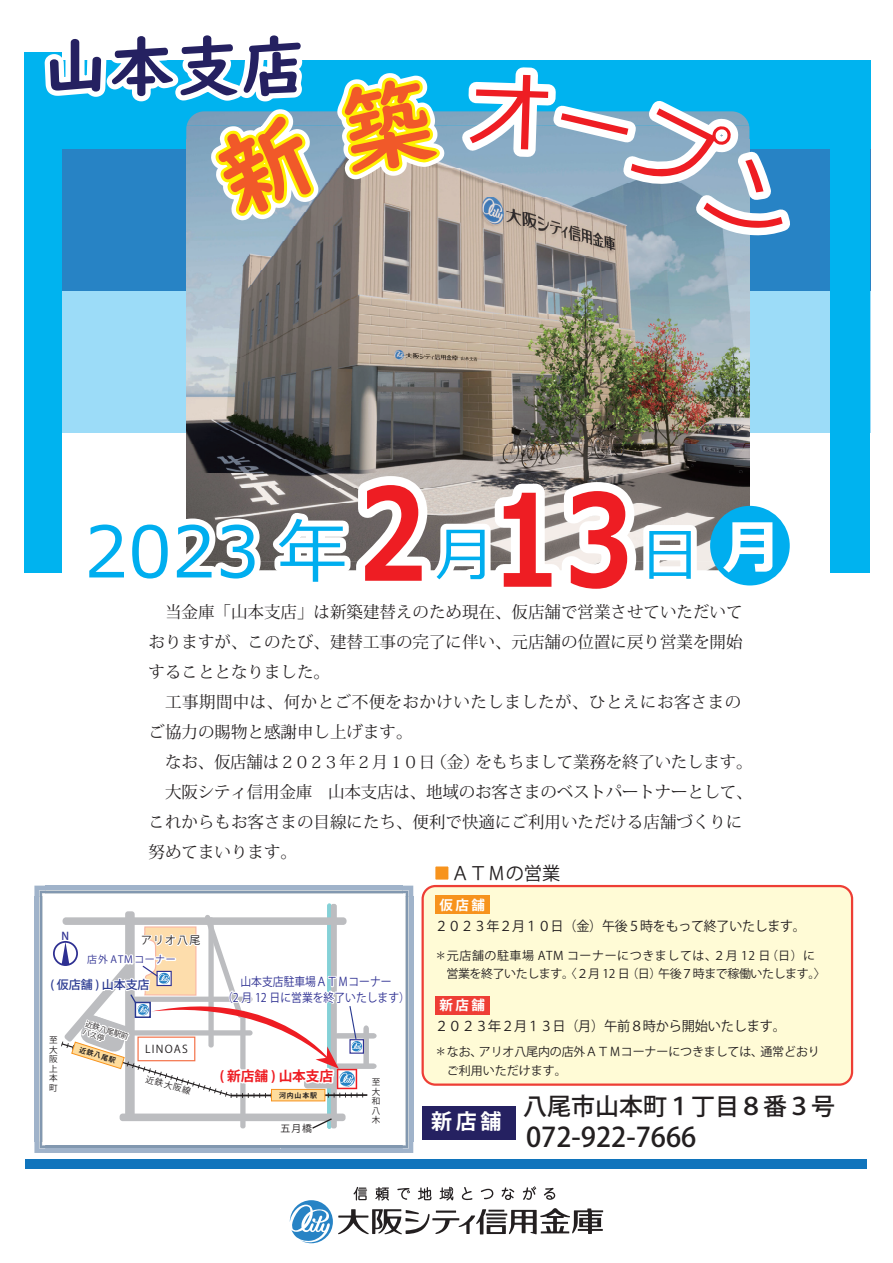
<style>
.page{position:relative;width:893px;height:1263px;background:#fff}
.page>*{position:absolute;margin:0;border:0;box-sizing:border-box;transform-origin:0 0}
.t1{font:70.5px "Meiryo";color:#00aeef}
.t2{font:66px "UD Digi Kyokasho NP B";color:#252161}
.t3{font:500 27px "Koz Go Pro";color:#231f20}
.t4{font:500 24px "Koz Go Pro";color:#231f20}
.t5{font:700 21px "Koz Go Pro";color:#fff}
.t6{font:18.3px "Koz Go Pro";color:#231f20}
.t7{font:16.5px/30px "Koz Min Pro";color:#231f20;text-align:justify}
.t8{font:16.5px/30px "Koz Min Pro";letter-spacing:.03em;color:#231f20}
.t9{font:700 13.65px "Koz Go Pro";letter-spacing:-.005em;color:#ee1d23}
.t10{font:13.5px "Koz Go Pro";letter-spacing:-.02em;color:#231f20}
.t11{font:700 13.5px "Koz Go Pro";color:#fff}
.t12{font:12px/18px "Koz Go Pro";letter-spacing:-.035em;color:#231f20}
.t13{font:12px/19.5px "Koz Go Pro";letter-spacing:-.015em;color:#231f20}
.t14{font:12px/15.6px "Koz Go Pro";color:#2e3092;text-align:center;scale:.9 1}
.t15{font:500 12px "Koz Go Pro";letter-spacing:-.005em;color:#283890}
.t16{font:10.8px "Koz Go Pro";letter-spacing:.11em;color:#231f20}
.t17{font:500 10.8px "Koz Go Pro";color:#2e3092}
.t18{font:10.05px "Koz Go Pro";letter-spacing:.08em;color:#2e3092}
.t19{font:9.9px "Koz Go Pro";color:#231f20}
.t20{font:8.55px/9.4px "Koz Go Pro";color:#231f20;text-align:justify}
.t21{font:7.65px/8.7px "Koz Go Pro";color:#231f20}
.t22{font:700 6.9px "Koz Go Pro";letter-spacing:.11em;color:#231f20}
.s1{font-weight:700;font-size:127.5px;color:#ee1d23}
.s2{font-size:58.5px}
.s3{font-weight:700;font-size:58.5px;color:#fff}
.s4{color:#f7931d}
</style>
<div class="page">
<div style="left:31px;top:291px;width:839px;height:142px;background:#9cdcf8"></div>
<div style="left:31px;top:60px;width:839px;height:116px;background:#00b3ef"></div>
<div style="left:31px;top:149px;width:839px;height:142px;background:#2783c5"></div>
<div style="left:24px;top:52px;width:38px;height:521px;background:#00b3ef"></div>
<div style="left:830px;top:67px;width:40px;height:505px;background:#00b3ef"></div>
<img style="left:186px;top:222px;width:563px;height:339px">
<img style="left:703px;top:561px;width:15px;height:9px">
<div style="left:423px;top:886px;width:429px;height:199px;background:#fffbd6;border-radius:13px"></div>
<div style="left:422px;top:885px;width:431px;height:201px;border:2px solid #ee3e35;border-radius:13px"></div>
<svg style="left:329px;top:1186px;width:274px;height:49px"></svg>
<div style="left:26px;top:1159px;width:841px;height:10px;background:#1074bc"></div>
<div style="left:710px;top:506px;width:80px;height:79px;background:#00aeef;border-radius:50%"></div>
<svg style="left:186px;top:462px;width:517px;height:109px"></svg>
<svg style="left:44px;top:54px;width:55px;height:43px"></svg>
<svg style="left:198px;top:222px;width:131px;height:1021px"></svg>
<svg style="left:210px;top:222px;width:107px;height:1022px"></svg>
<svg style="left:323px;top:111px;width:134px;height:396px;background:#8e8884"></svg>
<div style="left:435px;top:896px;width:54px;height:18px;background:#f7931d"></div>
<div style="left:435px;top:996px;width:54px;height:18px;background:#ee3e35"></div>
<div style="left:422px;top:1106px;width:93px;height:33px;background:#252161"></div>
<svg style="left:34px;top:886px;width:379px;height:267px"></svg>
<svg style="left:99px;top:60px;width:224px;height:162px"></svg>
<svg style="left:337px;top:67px;width:453px;height:204px"></svg>
<h2 class="t2" style="left:43px;top:27px;width:266px">山本支店</h2>
<h1 class="t1" style="left:84px;top:503px;width:698px">2023 年<span class="s1">2</span> <span class="s2">月</span><span class="s1">１３</span><span class="s2">日</span><span class="s3">月</span></h1>
<p class="t7" style="left:149px;top:597px;width:595px">　当金庫「山本支店」は新築建替えのため現在、仮店舗で営業させていただいておりますが、このたび、建替工事の完了に伴い、元店舗の位置に戻り営業を開始することとなりました。</p>
<p class="t8" style="left:149px;top:687px;width:594px;text-indent:16px">工事期間中は、何かとご不便をおかけいたしましたが、ひとえにお客さまのご協力の賜物と感謝申し上げます。</p>
<p class="t7" style="left:165px;top:747px;width:589px">なお、仮店舗は２０２３年２月１０日（金）をもちまして業務を終了いたします。</p>
<p class="t7" style="left:165px;top:777px;width:589px">大阪シティ信用金庫　山本支店は、地域のお客さまのベストパートナーとして、</p>
<p class="t7" style="left:149px;top:807px;width:595px">これからもお客さまの目線にたち、便利で快適にご利用いただける店舗づくりに</p>
<p class="t7" style="left:149px;top:836px;width:150px">努めてまいります。</p>
<p class="t6" style="left:433px;top:861px;width:129px"><span class="s4">■</span>ＡＴＭの営業</p>
<p class="t10" style="left:435px;top:917px;width:373px">２０２３年２月１０日（金）午後５時をもって終了いたします。</p>
<p class="t12" style="left:435px;top:947px;width:393px">＊元店舗の駐車場 ATM コーナーにつきましては、２月 12 日（日）に　営業を終了いたします。〈２月 12 日（日）午後７時まで稼働いたします。〉</p>
<p class="t11" style="left:439px;top:896px;width:47px">仮 店 舗</p>
<p class="t17" style="left:62px;top:929px;width:9px">N</p>
<p class="t16" style="left:141px;top:933px;width:61px">アリオ八尾</p>
<p class="t15" style="left:50px;top:977px;width:101px">( 仮店舗 ) 山本支店</p>
<p class="t18" style="left:87px;top:953px;width:90px">店外 ATMコーナー</p>
<p class="t14" style="left:222px;top:974px;width:210px">山本支店駐車場ＡＴＭコーナー<br>（2 月 12 日に営業を終了いたします）</p>
<p class="t11" style="left:439px;top:996px;width:47px">新 店 舗</p>
<p class="t20" style="left:49px;top:1035px;width:10px">至大阪上本町</p>
<p class="t21" style="left:87px;top:1019px;width:46px;rotate:18deg">近鉄八尾駅前バス停</p>
<p class="t22" style="left:81px;top:1045px;width:39px;rotate:17deg">近鉄八尾駅</p>
<p class="t16" style="left:145px;top:1041px;width:44px">LINOAS</p>
<p class="t20" style="left:147px;top:1074px;width:48px;rotate:16deg">近鉄大阪線</p>
<p class="t9" style="left:220px;top:1067px;width:115px">( 新店舗 ) 山本支店</p>
<p class="t22" style="left:279px;top:1091px;width:39px">河内山本駅</p>
<p class="t19" style="left:281px;top:1121px;width:33px">五月橋</p>
<p class="t20" style="left:372px;top:1078px;width:10px">至大和八木</p>
<p class="t10" style="left:435px;top:1017px;width:353px">２０２３年２月１３日（月）午前８時から開始いたします。</p>
<p class="t13" style="left:435px;top:1042px;width:386px">＊なお、アリオ八尾内の店外ＡＴＭコーナーにつきましては、通常どおり　ご利用いただけます。</p>
<h3 class="t4" style="left:523px;top:1091px;width:313px">八尾市山本町１丁目８番３号</h3>
<h3 class="t3" style="left:526px;top:1120px;width:172px">072-922-7666</h3>
<p class="t5" style="left:431px;top:1108px;width:72px">新 店 舗</p>
</div>
